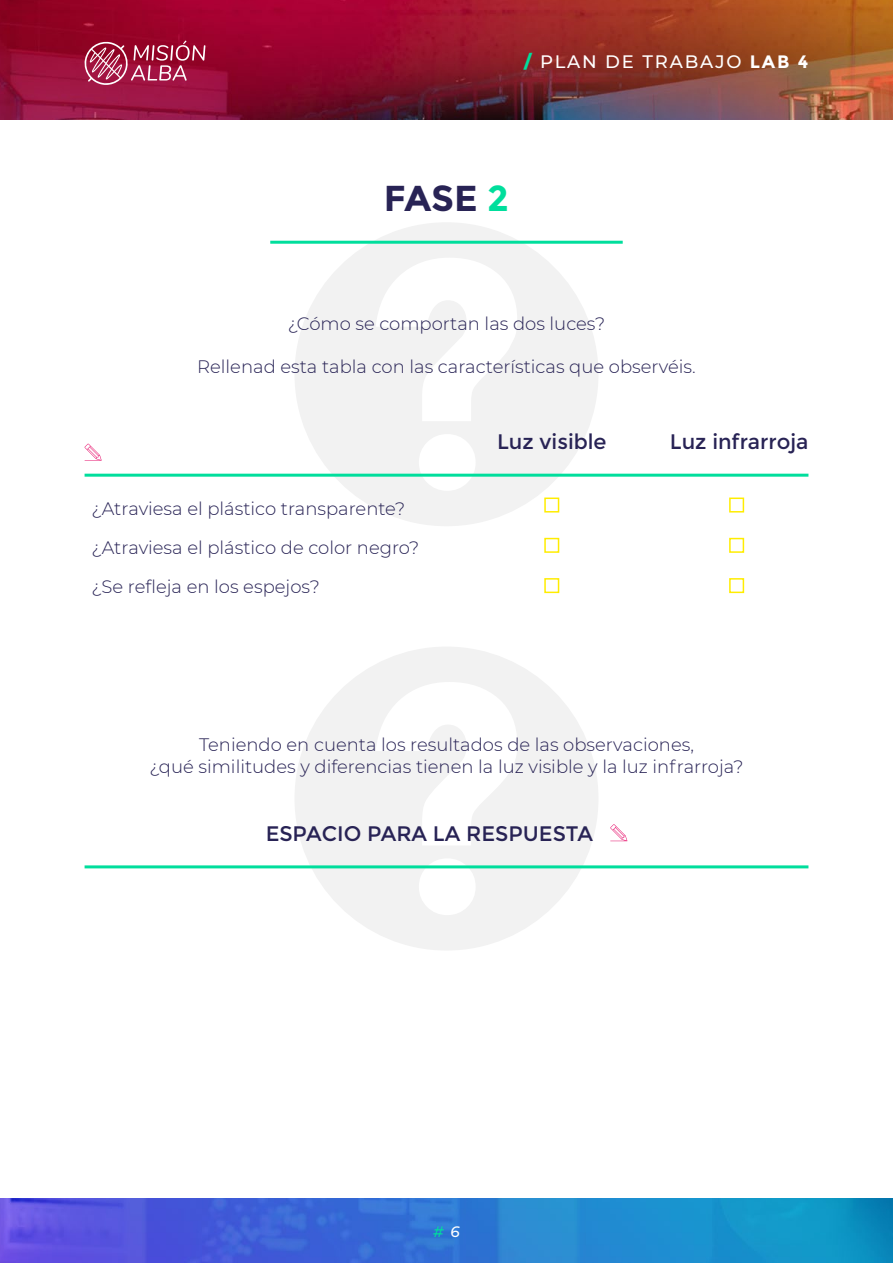
<style>
.page{position:relative;width:893px;height:1263px;background:#fff}
.page>*{position:absolute;margin:0;border:0;box-sizing:border-box;transform-origin:0 0}
.t1{font:700 36px "Montserrat";color:#282355}
.t2{font:21px "Montserrat";color:#282355}
.t3{font:300 18px/39px "Montserrat";color:#282355;text-align:center}
.t4{font:500 18px "Montserrat";letter-spacing:.1em;color:#fff}
.t5{font:italic 500 15px "Montserrat";color:#00de9c}
.s1{font-weight:800;color:#00de9c}
.s2{font-weight:700}
.s3{color:#00de9c}
.s4{color:#fff}
</style>
<div class="page">
<img style="left:0;top:0;width:893px;height:119px">
<img style="left:0;top:1198px;width:893px;height:65px">
<svg style="left:84px;top:40px;width:121px;height:45px;background:#ad395a"></svg>
<div style="left:294px;top:222px;width:304px;height:304px;background:#f2f2f2;border-radius:50%"></div>
<div style="left:294px;top:646px;width:304px;height:304px;background:#f2f2f2;border-radius:50%"></div>
<svg style="left:376px;top:258px;width:141px;height:232px"></svg>
<svg style="left:376px;top:682px;width:141px;height:233px"></svg>
<hr style="left:270px;top:241px;width:353px;height:3px;background:#00de9c">
<svg style="left:610px;top:824px;width:17px;height:17px"></svg>
<hr style="left:85px;top:474px;width:723px;height:3px;background:#00de9c">
<hr style="left:85px;top:865px;width:723px;height:3px;background:#00de9c">
<svg style="left:85px;top:444px;width:17px;height:17px"></svg>
<div style="left:544px;top:497px;width:15px;height:15px;border:2px solid #ffed00"></div>
<div style="left:729px;top:497px;width:15px;height:15px;border:2px solid #ffed00"></div>
<div style="left:544px;top:538px;width:15px;height:15px;border:2px solid #ffed00"></div>
<div style="left:729px;top:538px;width:15px;height:15px;border:2px solid #ffed00"></div>
<div style="left:544px;top:578px;width:15px;height:15px;border:2px solid #ffed00"></div>
<div style="left:729px;top:578px;width:15px;height:15px;border:2px solid #ffed00"></div>
<p class="t4" style="left:524px;top:49px;width:286px"><span class="s1">/</span> PLAN DE TRABAJO <span class="s2">LAB 4</span></p>
<h1 class="t1" style="left:384px;top:177px;width:127px">FASE <span class="s3">2</span></h1>
<p class="t3" style="left:288px;top:304px;width:319px">¿Cómo se comportan las dos luces?</p>
<p class="t3" style="left:197px;top:347px;width:500px">Rellenad esta tabla con las características que observéis.</p>
<p class="t3" style="left:91px;top:488px;width:329px;text-align:left">¿Atraviesa el plástico transparente? ¿Atraviesa el plástico de color negro? ¿Se refleja en los espejos?</p>
<p class="t2" style="left:497px;top:430px;width:111px">Luz visible</p>
<p class="t2" style="left:670px;top:430px;width:140px">Luz infrarroja</p>
<p class="t3" style="left:149px;top:733px;width:596px;line-height:21.6px">Teniendo en cuenta los resultados de las observaciones,<br>¿qué similitudes y diferencias tienen la luz visible y la luz infrarroja?</p>
<p class="t2" style="left:266px;top:822px;width:329px">ESPACIO PARA LA RESPUESTA</p>
<p class="t5" style="left:433px;top:1221px;width:28px"># <span class="s4">6</span></p>
</div>
